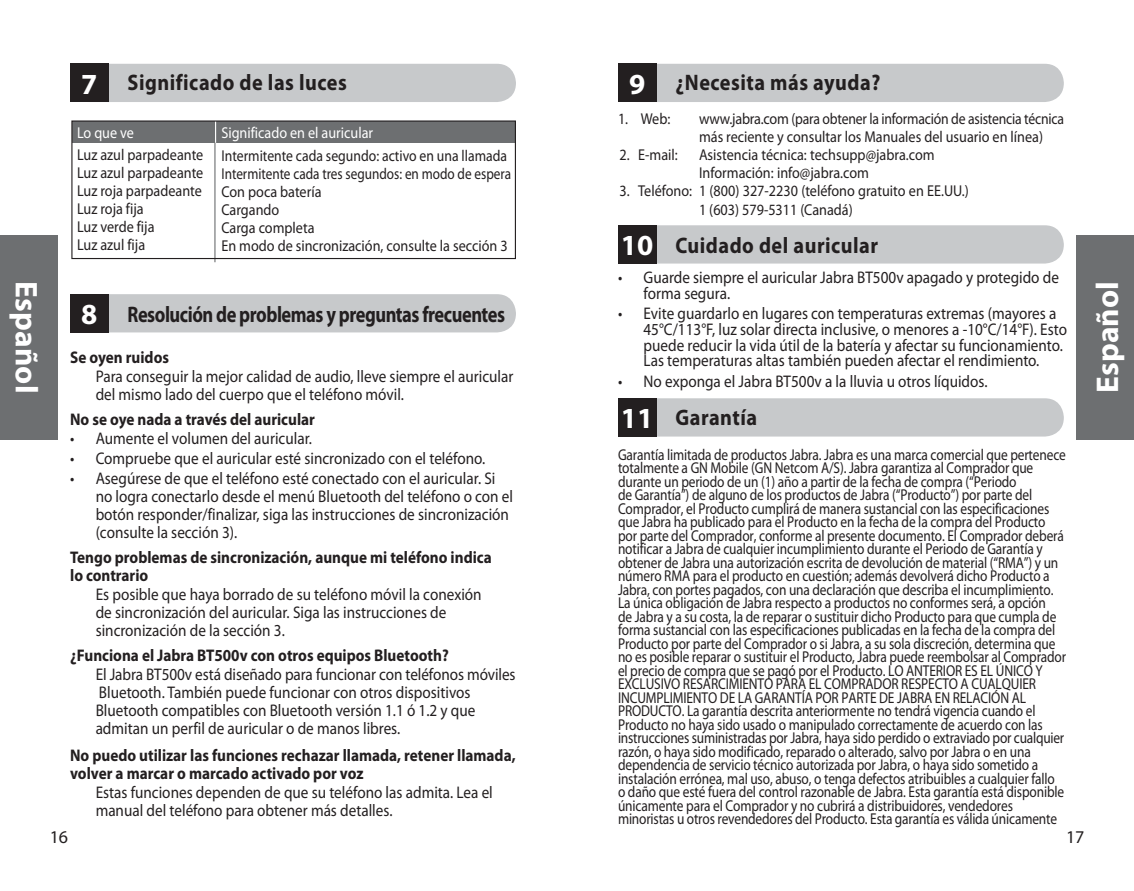
<style>
.page{position:relative;width:1134px;height:891px;background:#fff}
.page>*{position:absolute;margin:0;border:0;box-sizing:border-box;transform-origin:0 0}
.t1{font:700 31.5px "Myriad Pro";letter-spacing:.005em;color:#fff}
.t2{font:700 29.25px "Myriad Pro";color:#fff}
.t3{font:700 22.5px "Myriad Pro";letter-spacing:.025em;color:#231f20;scale:.9 1}
.t4{font:700 22.5px "Myriad Pro";letter-spacing:-.025em;color:#231f20;scale:.82 1}
.t5{font:18px "Myriad Pro";color:#231f20}
.t6{font:16.88px/18px "Myriad Pro";color:#231f20;scale:.9 1}
.t7{font:700 16.88px/18px "Myriad Pro";color:#231f20;scale:.9 1}
.t8{font:15.75px/13.5px "Myriad Pro";letter-spacing:-.01em;color:#231f20;scale:.85 1}
.t9{font:15.75px/18px "Myriad Pro";letter-spacing:-.01em;color:#231f20;scale:.9 1}
.t10{font:15.75px/18px "Myriad Pro";letter-spacing:-.01em;color:#231f20;scale:.87 1}
.t11{font:15.75px "Myriad Pro";color:#fff;scale:.9 1}
</style>
<div class="page">
<div style="left:0;top:235px;width:57px;height:204px;background:#6d6f71"></div>
<div style="left:1077px;top:235px;width:57px;height:204px;background:#6d6f71"></div>
<div style="left:70px;top:64px;width:446px;height:38px;background:#c7c9cb;border-radius:19px"></div>
<div style="left:70px;top:64px;width:38px;height:38px;background:#231f20"></div>
<div style="left:70px;top:294px;width:446px;height:38px;background:#c7c9cb;border-radius:19px"></div>
<div style="left:70px;top:294px;width:38px;height:38px;background:#231f20"></div>
<div style="left:618px;top:225px;width:446px;height:39px;background:#c7c9cb;border-radius:19px"></div>
<div style="left:618px;top:225px;width:38px;height:39px;background:#231f20"></div>
<div style="left:618px;top:64px;width:446px;height:38px;background:#c7c9cb;border-radius:19px"></div>
<div style="left:618px;top:64px;width:38px;height:38px;background:#231f20"></div>
<div style="left:618px;top:398px;width:446px;height:39px;background:#c7c9cb;border-radius:19px"></div>
<div style="left:618px;top:398px;width:38px;height:39px;background:#231f20"></div>
<div style="left:72px;top:121px;width:443px;height:22px;background:#6d6f71"></div>
<hr style="left:214px;top:122px;width:2px;height:140px;background:#6d6f71">
<svg style="left:215px;top:122px;width:1px;height:21px"></svg>
<div style="left:71px;top:120px;width:445px;height:139px;border:1px solid #231f20"></div>
<h1 class="t1" style="left:47px;top:281px;width:114px;rotate:90deg">Español</h1>
<h2 class="t2" style="left:81px;top:65px;width:18px">7</h2>
<h3 class="t3" style="left:128px;top:67px;width:245px">Significado de las luces</h3>
<p class="t11" style="left:77px;top:123px;width:65px">Lo que ve</p>
<p class="t9" style="left:77px;top:146px;width:142px">Luz azul parpadeante<br>Luz azul parpadeante<br>Luz roja parpadeante<br>Luz roja fija<br>Luz verde fija<br>Luz azul fija</p>
<p class="t11" style="left:221px;top:123px;width:170px">Significado en el auricular</p>
<p class="t10" style="left:221px;top:146px;width:335px">Intermitente cada segundo: activo en una llamada<br>Intermitente cada tres segundos: en modo de espera<br>Con poca batería<br>Cargando<br>Carga completa<br>En modo de sincronización, consulte la sección 3</p>
<h2 class="t2" style="left:81px;top:295px;width:18px">8</h2>
<h3 class="t4" style="left:128px;top:300px;width:462px">Resolución de problemas y preguntas frecuentes</h3>
<p class="t7" style="left:70px;top:347px;width:111px">Se oyen ruidos</p>
<p class="t6" style="left:96px;top:367px;width:466px">Para conseguir la mejor calidad de audio, lleve siempre el auricular del mismo lado del cuerpo que el teléfono móvil.</p>
<p class="t7" style="left:70px;top:409px;width:274px">No se oye nada a través del auricular</p>
<p class="t6" style="left:70px;top:429px;width:269px">• Aumente el volumen del auricular.</p>
<p class="t6" style="left:70px;top:449px;width:461px">• Compruebe que el auricular esté sincronizado con el teléfono.</p>
<p class="t6" style="left:96px;top:469px;width:465px;text-indent:-25px">• Asegúrese de que el teléfono esté conectado con el auricular. Si no logra conectarlo desde el menú Bluetooth del teléfono o con el botón responder/finalizar, siga las instrucciones de sincronización (consulte la sección 3).</p>
<p class="t7" style="left:70px;top:548px;width:470px">Tengo problemas de sincronización, aunque mi teléfono indica lo contrario</p>
<p class="t6" style="left:96px;top:585px;width:430px">Es posible que haya borrado de su teléfono móvil la conexión de sincronización del auricular. Siga las instrucciones de sincronización de la sección 3.</p>
<p class="t7" style="left:70px;top:646px;width:422px">¿Funciona el Jabra BT500v con otros equipos Bluetooth?</p>
<p class="t6" style="left:96px;top:665px;width:468px">El Jabra BT500v está diseñado para funcionar con teléfonos móviles Bluetooth. También puede funcionar con otros dispositivos Bluetooth compatibles con Bluetooth versión 1.1 ó 1.2 y que admitan un perfil de auricular o de manos libres.</p>
<p class="t7" style="left:70px;top:746px;width:497px">No puedo utilizar las funciones rechazar llamada, retener llamada, volver a marcar o marcado activado por voz</p>
<p class="t6" style="left:96px;top:783px;width:443px">Estas funciones dependen de que su teléfono las admita. Lea el manual del teléfono para obtener más detalles.</p>
<p class="t5" style="left:50px;top:826px;width:20px">1 6</p>
<h2 class="t2" style="left:629px;top:65px;width:18px">9</h2>
<h3 class="t3" style="left:675px;top:67px;width:229px">¿Necesita más ayuda?</h3>
<p class="t9" style="left:618px;top:109px;width:60px">1. Web:</p>
<p class="t9" style="left:699px;top:109px;width:407px">www.jabra.com (para obtener la información de asistencia técnica más reciente y consultar los Manuales del usuario en línea)</p>
<p class="t9" style="left:620px;top:145px;width:66px">2. E-mail:</p>
<p class="t9" style="left:699px;top:145px;width:263px">Asistencia técnica: techsupp@jabra.com<br>Información: info@jabra.com</p>
<p class="t9" style="left:620px;top:180px;width:390px;line-height:19.1px">3. Teléfono: 1 (800) 327-2230 (teléfono gratuito en EE.UU.)<br>1</p>
<p class="t9" style="left:709px;top:200px;width:161px">(603) 579-5311 (Canadá)</p>
<h3 class="t3" style="left:675px;top:231px;width:227px">Cuidado del auricular</h3>
<p class="t6" style="left:644px;top:269px;width:463px;line-height:15.8px;text-indent:-26px">• Guarde siempre el auricular Jabra BT500v apagado y protegido de forma segura.</p>
<p class="t6" style="left:644px;top:305px;width:472px;line-height:15.8px;text-indent:-26px">• Evite guardarlo en lugares con temperaturas extremas (mayores a 45°C/11 3°F, luz solar directa inclusive, o menores a -1 0°C/1 4°F). Esto puede reducir la vida útil de la batería y afectar su funcionamiento.<br>Las temperaturas altas también pueden afectar el rendimiento.</p>
<p class="t6" style="left:618px;top:372px;width:411px">• No exponga el Jabra BT500v a la lluvia u otros líquidos.</p>
<h3 class="t3" style="left:675px;top:403px;width:92px">Garantía</h3>
<p class="t8" style="left:618px;top:447px;width:529px">Garantía limitada de productos Jabra. Jabra es una marca comercial que pertenece totalmente a GN Mobile (GN Netcom A/S). Jabra garantiza al Comprador que durante un periodo de un (1 ) año a partir de la fecha de compra (“Periodo<br>de Garantía”) de alguno de los productos de Jabra (“Producto”) por parte del Comprador, el Producto cumplirá de manera sustancial con las especificaciones que Jabra ha publicado para el Producto en la fecha de la compra del Producto por parte del Comprador, conforme al presente documento. El Comprador deberá notificar a Jabra de cualquier incumplimiento durante el Periodo de Garantía y obtener de Jabra una autorización escrita de devolución de material (“RMA”) y un número RMA para el producto en cuestión; además devolverá dicho Producto a Jabra, con portes pagados, con una declaración que describa el incumplimiento.<br>La única obligación de Jabra respecto a productos no conformes será, a opción<br>de Jabra y a su costa, la de reparar o sustituir dicho Producto para que cumpla de forma sustancial con las especificaciones publicadas en la fecha de la compra del Producto por parte del Comprador o si Jabra, a su sola discreción, determina que no es posible reparar o sustituir el Producto, Jabra puede reembolsar al Comprador el precio de compra que se pagó por el Producto. LO ANTERIOR ES EL ÚNICO Y EXCLUSIVO RESARCIMIENTO PARA EL COMPRADOR RESPECTO A CUALQUIER INCUMPLIMIENTO DE LA GARANTÍA POR PARTE DE JABRA EN RELACIÓN AL PRODUCTO. La garantía descrita anteriormente no tendrá vigencia cuando el Producto no haya sido usado o manipulado correctamente de acuerdo con las instrucciones suministradas por Jabra, haya sido perdido o extraviado por cualquier razón, o haya sido modificado, reparado o alterado, salvo por Jabra o en una dependencia de servicio técnico autorizada por Jabra, o haya sido sometido a instalación errónea, mal uso, abuso, o tenga defectos atribuibles a cualquier fallo o daño que esté fuera del control razonable de Jabra. Esta garantía está disponible únicamente para el Comprador y no cubrirá a distribuidores, vendedores minoristas u otros revendedores del Producto. Esta garantía es válida únicamente</p>
<h2 class="t2" style="left:621px;top:226px;width:34px">10</h2>
<h2 class="t2" style="left:621px;top:399px;width:34px">11</h2>
<p class="t5" style="left:1066px;top:826px;width:20px">1 7</p>
<h1 class="t1" style="left:1087px;top:393px;width:114px;rotate:-90deg">Español</h1>
</div>
